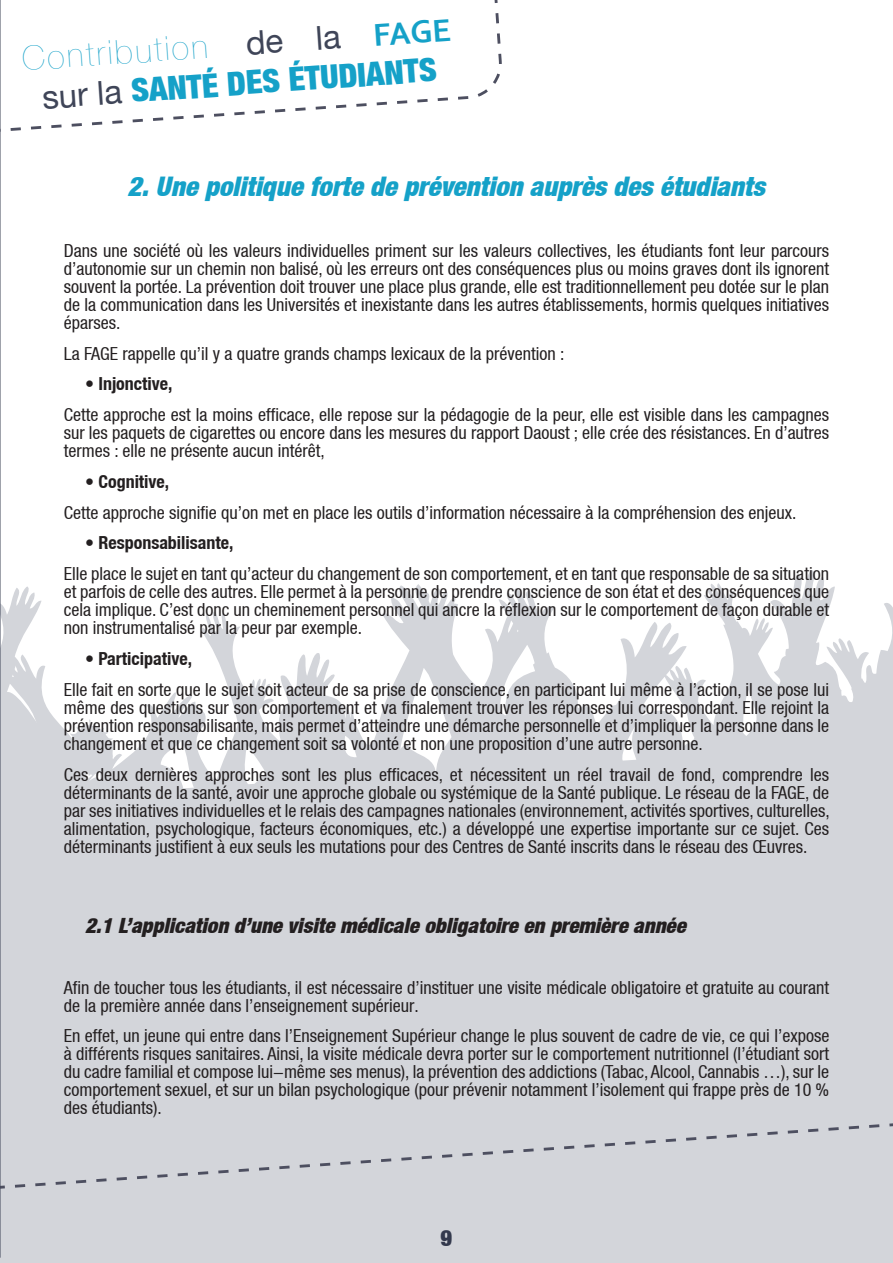
<style>
.page{position:relative;width:893px;height:1263px;background:#fff}
.page>*{position:absolute;margin:0;border:0;box-sizing:border-box;transform-origin:0 0}
.t1{font:900 condensed 33px/39.6px "Helvetica Neue LT";color:#15a1c8;text-align:center}
.t2{font:italic 900 condensed 27px "Helvetica Neue LT";color:#15a1c8}
.t3{font:900 condensed 22.5px "Helvetica Neue LT";color:#33394d}
.t4{font:italic 900 condensed 21px "Helvetica Neue LT";color:#231f20}
.t5{font:condensed 18px/18px "Helvetica Neue LT";color:#231f20;text-align:justify}
.t6{font:700 condensed 18px "Helvetica Neue LT";color:#231f20}
.s1{font-weight:200;font-stretch:normal}
.s2{font-weight:400;font-stretch:normal;color:#3f4558}
.s3{font-family:"Corbel";font-weight:700;font-stretch:normal}
.s4{font-weight:700}
</style>
<div class="page">
<svg style="left:164px;top:570px;width:729px;height:388px;fill:#d3d5da"></svg>
<div style="left:0;top:958px;width:893px;height:305px;background:#d3d5da"></div>
<svg style="left:1px;top:586px;width:163px;height:372px;fill:#d3d5da"></svg>
<svg style="left:10px;top:0;width:492px;height:131px"></svg>
<svg style="left:1px;top:1123px;width:892px;height:66px"></svg>
<hr style="left:0;top:0;width:1px;height:1258px;background:#3f4558">
<h1 class="t1" style="left:21px;top:38px;width:431px;rotate:-4deg"><span class="s1">Contribution</span> <span class="s2">de la</span> <span class="s3">FAGE </span><span class="s2">sur la</span> santé des étudiants</h1>
<h2 class="t2" style="left:128px;top:170px;width:639px">2. Une politique forte de prévention auprès des étudiants</h2>
<p class="t5" style="left:64px;top:241px;width:767px">Dans une société où les valeurs individuelles priment sur les valeurs collectives, les étudiants font leur parcours d’autonomie sur un chemin non balisé, où les erreurs ont des conséquences plus ou moins graves dont ils ignorent souvent la portée. La prévention doit trouver une place plus grande, elle est traditionnellement peu dotée sur le plan de la communication dans les Universités et inexistante dans les autres établissements, hormis quelques initiatives éparses.</p>
<p class="t5" style="left:64px;top:344px;width:502px">La FAGE rappelle qu’il y a quatre grands champs lexicaux de la prévention :</p>
<p class="t5" style="left:64px;top:369px;width:767px;line-height:30.8px;text-indent:21px">• <span class="s4">Injonctive,<br></span>Cette approche est la moins efficace, elle repose sur la pédagogie de la peur, elle est visible dans les campagnes</p>
<p class="t5" style="left:64px;top:424px;width:767px">sur les paquets de cigarettes ou encore dans les mesures du rapport Daoust ; elle crée des résistances. En d’autres termes : elle ne présente aucun intérêt,</p>
<p class="t6" style="left:85px;top:471px;width:86px">• Cognitive,</p>
<p class="t5" style="left:64px;top:503px;width:734px">Cette approche signifie qu’on met en place les outils d’information nécessaire à la compréhension des enjeux.</p>
<p class="t6" style="left:85px;top:532px;width:150px">• Responsabilisante,</p>
<p class="t5" style="left:64px;top:565px;width:767px">Elle place le sujet en tant qu’acteur du changement de son comportement, et en tant que responsable de sa situation et parfois de celle des autres. Elle permet à la personne de prendre conscience de son état et des conséquences que cela implique. C’est donc un cheminement personnel qui ancre la réflexion sur le comportement de façon durable et non instrumentalisé par la peur par exemple.</p>
<p class="t6" style="left:85px;top:648px;width:109px">• Participative,</p>
<p class="t5" style="left:64px;top:680px;width:767px">Elle fait en sorte que le sujet soit acteur de sa prise de conscience, en participant lui même à l’action, il se pose lui même des questions sur son comportement et va finalement trouver les réponses lui correspondant. Elle rejoint la prévention responsabilisante, mais permet d’atteindre une démarche personnelle et d’impliquer la personne dans le changement et que ce changement soit sa volonté et non une proposition d’une autre personne.</p>
<p class="t5" style="left:64px;top:765px;width:767px">Ces deux dernières approches sont les plus efficaces, et nécessitent un réel travail de fond, comprendre les déterminants de la santé, avoir une approche globale ou systémique de la Santé publique. Le réseau de la FAGE, de par ses initiatives individuelles et le relais des campagnes nationales (environnement, activités sportives, culturelles, alimentation, psychologique, facteurs économiques, etc.) a développé une expertise importante sur ce sujet. Ces déterminants justifient à eux seuls les mutations pour des Centres de Santé inscrits dans le réseau des Œuvres.</p>
<p class="t4" style="left:85px;top:912px;width:602px">2.1 L’application d’une visite médicale obligatoire en première année</p>
<p class="t5" style="left:64px;top:978px;width:767px">Afin de toucher tous les étudiants, il est nécessaire d’instituer une visite médicale obligatoire et gratuite au courant de la première année dans l’enseignement supérieur.</p>
<p class="t5" style="left:64px;top:1027px;width:767px">En effet, un jeune qui entre dans l’Enseignement Supérieur change le plus souvent de cadre de vie, ce qui l’expose à différents risques sanitaires. Ainsi, la visite médicale devra porter sur le comportement nutritionnel (l’étudiant sort du cadre familial et compose lui-même ses menus), la prévention des addictions (Tabac, Alcool, Cannabis …), sur le comportement sexuel, et sur un bilan psychologique (pour prévenir notamment l’isolement qui frappe près de 10 % des étudiants).</p>
<p class="t3" style="left:441px;top:1224px;width:13px">9</p>
</div>
